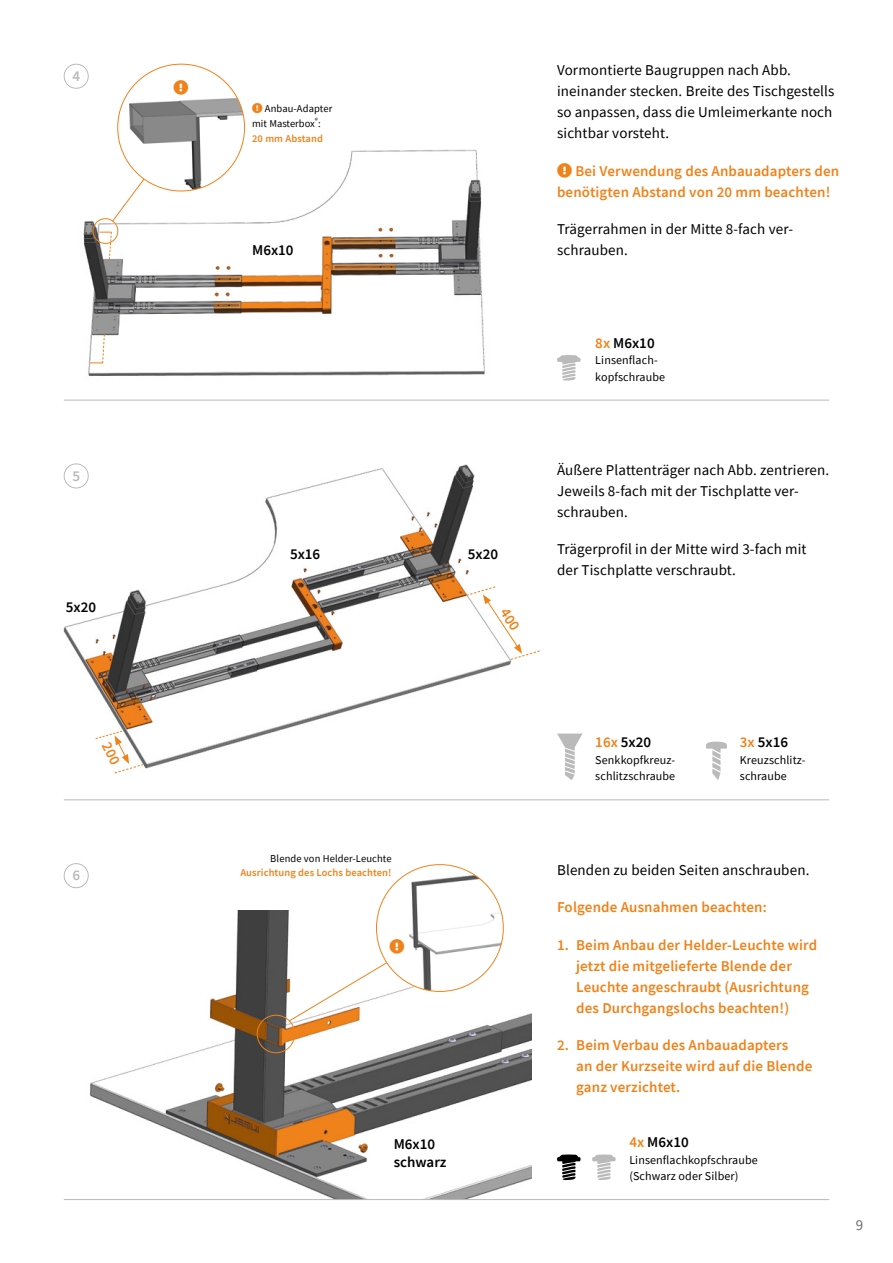
<style>
.page{position:relative;width:893px;height:1263px;background:#fff}
.page>*{position:absolute;margin:0;border:0;box-sizing:border-box;transform-origin:0 0}
.t1{font:15px/21px "Source Sans Pro";letter-spacing:.01em;color:#000}
.t2{font:600 15px/21px "Source Sans Pro";letter-spacing:.01em;color:#f0821a}
.t3{font:600 15px/18px "Source Sans Pro";color:#000}
.t4{font:600 15px "Source Sans Pro";color:#bababa}
.t5{font:15px "Source Sans Pro";color:#6d6d6c}
.t6{font:12px/16.5px "Source Sans Pro";letter-spacing:.01em;color:#000}
.t7{font:10.5px/14.7px "Source Sans Pro";letter-spacing:.01em;color:#000}
.t8{font:600 10.5px "Source Sans Pro";letter-spacing:.01em;color:#f0821a}
.s1{font-weight:600;color:#f0821a}
.s2{color:#f0821a}
</style>
<div class="page">
<img style="left:79px;top:93px;width:440px;height:307px">
<img style="left:90px;top:910px;width:441px;height:289px">
<img style="left:63px;top:464px;width:449px;height:305px">
<div style="left:64px;top:64px;width:25px;height:25px;border:1px solid #bababa;border-radius:50%"></div>
<div style="left:64px;top:463px;width:25px;height:25px;border:1px solid #bababa;border-radius:50%"></div>
<div style="left:64px;top:863px;width:25px;height:25px;border:1px solid #bababa;border-radius:50%"></div>
<hr style="left:64px;top:400px;width:765px;height:1px;background:#bababa">
<hr style="left:64px;top:799px;width:765px;height:1px;background:#bababa">
<hr style="left:64px;top:1199px;width:765px;height:1px;background:#bababa">
<svg style="left:111px;top:133px;width:67px;height:89px"></svg>
<svg style="left:557px;top:733px;width:26px;height:47px"></svg>
<svg style="left:592px;top:1154px;width:24px;height:26px"></svg>
<div style="left:93px;top:218px;width:25px;height:26px;border:1px solid #f0821a;border-radius:50%"></div>
<svg style="left:99px;top:231px;width:13px;height:29px"></svg>
<img style="left:118px;top:64px;width:127px;height:127px;border-radius:63px">
<svg style="left:557px;top:355px;width:24px;height:26px"></svg>
<svg style="left:706px;top:742px;width:21px;height:38px"></svg>
<svg style="left:557px;top:1154px;width:24px;height:27px"></svg>
<svg style="left:90px;top:333px;width:15px;height:31px"></svg>
<div style="left:257px;top:1015px;width:38px;height:38px;border:1px solid #f0821a;border-radius:50%"></div>
<img style="left:376px;top:865px;width:127px;height:126px;border-radius:63px">
<svg style="left:252px;top:103px;width:10px;height:10px"></svg>
<svg style="left:174px;top:80px;width:14px;height:14px"></svg>
<svg style="left:288px;top:930px;width:152px;height:92px"></svg>
<svg style="left:95px;top:730px;width:50px;height:44px"></svg>
<svg style="left:465px;top:586px;width:75px;height:74px"></svg>
<p class="t4" style="left:72px;top:66px;width:9px">4</p>
<p class="t4" style="left:72px;top:466px;width:9px">5</p>
<p class="t3" style="left:66px;top:598px;width:32px">5x20</p>
<p class="t4" style="left:72px;top:865px;width:9px">6</p>
<p class="t7" style="left:252px;top:101px;width:82px;text-indent:13px">Anbau-Adapter mit Masterbox<sup>®</sup>:<br><span class="s1">20 mm Abstand</span></p>
<p class="t3" style="left:252px;top:241px;width:43px">M6x10</p>
<p class="t3" style="left:290px;top:544px;width:32px">5x16</p>
<p class="t3" style="left:468px;top:544px;width:32px">5x20</p>
<p class="t1" style="left:557px;top:59px;width:279px">Vormontierte Baugruppen nach Abb. ineinander stecken. Breite des Tischgestells so anpassen, dass die Umleimerkante noch sichtbar vorsteht.</p>
<p class="t2" style="left:557px;top:160px;width:284px;text-indent:18px">Bei Verwendung des Anbauadapters den benötigten Abstand von 20 mm beachten!</p>
<p class="t1" style="left:557px;top:218px;width:237px">Trägerrahmen in der Mitte 8-fach ver&shy;schrauben.</p>
<p class="t3" style="left:595px;top:333px;width:61px"><span class="s2">8x</span> M6x10</p>
<p class="t6" style="left:595px;top:352px;width:71px">Linsenflach&shy;kopfschraube</p>
<p class="t1" style="left:557px;top:459px;width:274px">Äußere Plattenträger nach Abb. zentrieren.<br>Jeweils 8-fach mit der Tischplatte ver&shy;schrauben.</p>
<p class="t1" style="left:557px;top:539px;width:251px">Trägerprofil in der Mitte wird 3-fach mit der Tischplatte verschraubt.</p>
<p class="t7" style="left:270px;top:851px;width:123px">Blende von Helder-Leuchte</p>
<p class="t8" style="left:240px;top:866px;width:153px">Ausrichtung des Lochs beachten!</p>
<p class="t3" style="left:394px;top:1135px;width:54px">M6x10 schwarz</p>
<p class="t3" style="left:595px;top:733px;width:57px"><span class="s2">16x</span> 5x20</p>
<p class="t6" style="left:595px;top:751px;width:81px">Senkkopfkreuz&shy;schlitzschraube</p>
<p class="t3" style="left:740px;top:733px;width:50px"><span class="s2">3x</span> 5x16</p>
<p class="t6" style="left:740px;top:751px;width:67px">Kreuzschlitz&shy;schraube</p>
<p class="t1" style="left:557px;top:859px;width:254px">Blenden zu beiden Seiten anschrauben.</p>
<p class="t2" style="left:557px;top:896px;width:211px">Folgende Ausnahmen beachten:</p>
<p class="t2" style="left:576px;top:934px;width:242px;text-indent:-19px">1. Beim Anbau der Helder-Leuchte wird jetzt die mitgelieferte Blende der Leuchte angeschraubt (Ausrichtung des Durchgangslochs beachten!)</p>
<p class="t2" style="left:576px;top:1034px;width:238px;text-indent:-19px">2. Beim Verbau des Anbauadapters<br>an der Kurzseite wird auf die Blende ganz verzichtet.</p>
<p class="t3" style="left:629px;top:1133px;width:61px"><span class="s2">4x</span> M6x10</p>
<p class="t6" style="left:629px;top:1151px;width:130px">Linsenflachkopfschraube (Schwarz oder Silber)</p>
<p class="t5" style="left:856px;top:1215px;width:9px">9</p>
</div>
